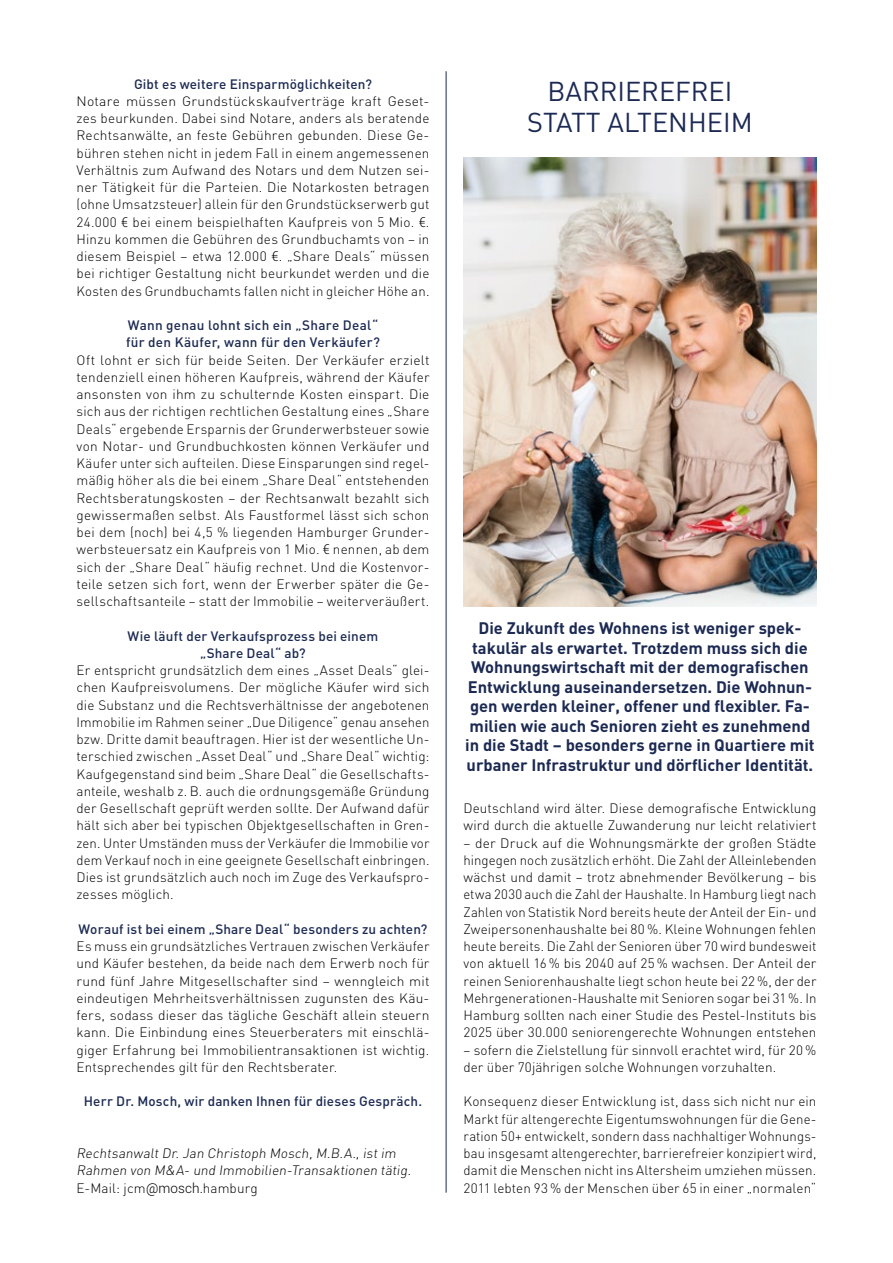
<style>
.page{position:relative;width:893px;height:1263px;background:#fff}
.page>*{position:absolute;margin:0;border:0;box-sizing:border-box;transform-origin:0 0}
.t1{font:27px/31.8px "DIN";color:#1c2a53;text-align:center}
.t2{font:700 16.5px/19.5px "DIN";color:#1c2a53;text-align:center}
.t3{font:300 13.5px/17.2px "DIN";letter-spacing:.01em;color:#000;text-align:justify}
.t4{font:500 13.5px/17.2px "DIN";letter-spacing:.015em;color:#1c2a53}
.s1{font-family:"Roboto"}
</style>
<div class="page">
<img style="left:463px;top:158px;width:353px;height:448px">
<hr style="left:446px;top:71px;width:1px;height:1122px;background:#1c2a53">
<p class="t4" style="left:134px;top:75px;width:239px">Gibt es weitere Einsparmöglichkeiten?</p>
<p class="t3" style="left:77px;top:92px;width:354px">Notare müssen Grundstückskaufverträge kraft Geset&shy;zes beurkunden. Dabei sind Notare, anders als beratende Rechtsanwälte, an feste Gebühren gebunden. Diese Ge&shy;bühren stehen nicht in jedem Fall in einem angemessenen Verhältnis zum Aufwand des Notars und dem Nutzen sei&shy;ner Tätigkeit für die Parteien. Die Notarkosten betragen (ohne Umsatzsteuer) allein für den Grundstückserwerb gut 24.000 <span class="s1">€</span> bei einem beispielhaften Kaufpreis von 5 Mio. <span class="s1">€</span>.<br>Hinzu kommen die Gebühren des Grundbuchamts von – in diesem Beispiel – etwa 12.000 <span class="s1">€</span>. „Share Deals“ müssen bei richtiger Gestaltung nicht beurkundet werden und die Kosten des Grundbuchamts fallen nicht in gleicher Höhe an.</p>
<p class="t4" style="left:126px;top:316px;width:255px">Wann genau lohnt sich ein „Share Deal“ für den Käufer, wann für den Verkäufer?</p>
<p class="t3" style="left:77px;top:351px;width:354px">Oft lohnt er sich für beide Seiten. Der Verkäufer erzielt tendenziell einen höheren Kaufpreis, während der Käufer ansonsten von ihm zu schulternde Kosten einspart. Die sich aus der richtigen rechtlichen Gestaltung eines „Share Deals“ ergebende Ersparnis der Grunderwerbsteuer sowie von Notar- und Grundbuchkosten können Verkäufer und Käufer unter sich aufteilen. Diese Einsparungen sind regel&shy;mäßig höher als die bei einem „Share Deal“ entstehenden Rechtsberatungskosten – der Rechtsanwalt bezahlt sich gewissermaßen selbst. Als Faustformel lässt sich schon bei dem (noch) bei 4,5 % liegenden Hamburger Grunder&shy;werbsteuersatz ein Kaufpreis von 1 Mio. <span class="s1">€</span> nennen, ab dem sich der „Share Deal“ häufig rechnet. Und die Kostenvor&shy;teile setzen sich fort, wenn der Erwerber später die Ge&shy;sellschaftsanteile – statt der Immobilie – weiterveräußert.</p>
<p class="t4" style="left:128px;top:627px;width:252px;text-align:center">Wie läuft der Verkaufsprozess bei einem „Share Deal“ ab?</p>
<p class="t3" style="left:77px;top:661px;width:354px">Er entspricht grundsätzlich dem eines „Asset Deals“ glei&shy;chen Kaufpreisvolumens. Der mögliche Käufer wird sich die Substanz und die Rechtsverhältnisse der angebotenen Immobilie im Rahmen seiner „Due Diligence“ genau ansehen bzw. Dritte damit beauftragen. Hier ist der wesentliche Un&shy;terschied zwischen „Asset Deal“ und „Share Deal“ wichtig:<br>Kaufgegenstand sind beim „Share Deal“ die Gesellschafts&shy;anteile, weshalb z. B. auch die ordnungsgemäße Gründung der Gesellschaft geprüft werden sollte. Der Aufwand dafür hält sich aber bei typischen Objektgesellschaften in Gren&shy;zen. Unter Umständen muss der Verkäufer die Immobilie vor dem Verkauf noch in eine geeignete Gesellschaft einbringen.<br>Dies ist grundsätzlich auch noch im Zuge des Verkaufspro&shy;zesses möglich.</p>
<p class="t4" style="left:79px;top:920px;width:350px">Worauf ist bei einem „Share Deal“ besonders zu achten?</p>
<p class="t3" style="left:77px;top:937px;width:354px">Es muss ein grundsätzliches Vertrauen zwischen Verkäufer und Käufer bestehen, da beide nach dem Erwerb noch für rund fünf Jahre Mitgesellschafter sind – wenngleich mit eindeutigen Mehrheitsverhältnissen zugunsten des Käu&shy;fers, sodass dieser das tägliche Geschäft allein steuern kann. Die Einbindung eines Steuerberaters mit einschlä&shy;giger Erfahrung bei Immobilientransaktionen ist wichtig.<br>Entsprechendes gilt für den Rechtsberater.</p>
<p class="t4" style="left:84px;top:1092px;width:340px">Herr Dr. Mosch, wir danken Ihnen für dieses Gespräch.</p>
<p class="t3" style="left:77px;top:1144px;width:338px;text-align:left">Rechtsanwalt Dr. Jan Christoph Mosch, M.B.A., ist im<br>Rahmen von M&amp;A- und Immobilien-Transaktionen tätig.<br>E-Mail: jcm<span class="s1">@mosch.</span>hamburg</p>
<h1 class="t1" style="left:527px;top:74px;width:227px">BARRIEREFREI<br>STATT ALTENHEIM</h1>
<p class="t2" style="left:465px;top:618px;width:351px">Die Zukunft des Wohnens ist weniger spek&shy;takulär als erwartet. Trotzdem muss sich die Wohnungswirtschaft mit der demografischen Entwicklung auseinandersetzen. Die Wohnun&shy;gen werden kleiner, offener und flexibler. Fa&shy;milien wie auch Senioren zieht es zunehmend in die Stadt – besonders gerne in Quartiere mit urbaner Infrastruktur und dörflicher Identität.</p>
<p class="t3" style="left:463px;top:799px;width:354px">Deutschland wird älter. Diese demografische Entwicklung wird durch die aktuelle Zuwanderung nur leicht relativiert</p>
<p class="t3" style="left:463px;top:834px;width:354px">– der Druck auf die Wohnungsmärkte der großen Städte hingegen noch zusätzlich erhöht. Die Zahl der Alleinlebenden wächst und damit – trotz abnehmender Bevölkerung – bis etwa 2030 auch die Zahl der Haushalte. In Hamburg liegt nach Zahlen von Statistik Nord bereits heute der Anteil der Ein- und Zweipersonenhaushalte bei 80 %. Kleine Wohnungen fehlen heute bereits. Die Zahl der Senioren über 70 wird bundesweit von aktuell 16 % bis 2040 auf 25 % wachsen. Der Anteil der reinen Seniorenhaushalte liegt schon heute bei 22 %, der der Mehrgenerationen-Haushalte mit Senioren sogar bei 31 %. In Hamburg sollten nach einer Studie des Pestel-Instituts bis 2025 über 30.000 seniorengerechte Wohnungen entstehen</p>
<p class="t3" style="left:463px;top:1041px;width:354px">– sofern die Zielstellung für sinnvoll erachtet wird, für 20 % der über 70jährigen solche Wohnungen vorzuhalten.</p>
<p class="t3" style="left:463px;top:1093px;width:354px">Konsequenz dieser Entwicklung ist, dass sich nicht nur ein Markt für altengerechte Eigentumswohnungen für die Gene&shy;ration 50+ entwickelt, sondern dass nachhaltiger Wohnungs&shy;bau insgesamt altengerechter, barrierefreier konzipiert wird, damit die Menschen nicht ins Altersheim umziehen müssen.<br>2011 lebten 93 % der Menschen über 65 in einer „normalen“</p>
</div>
